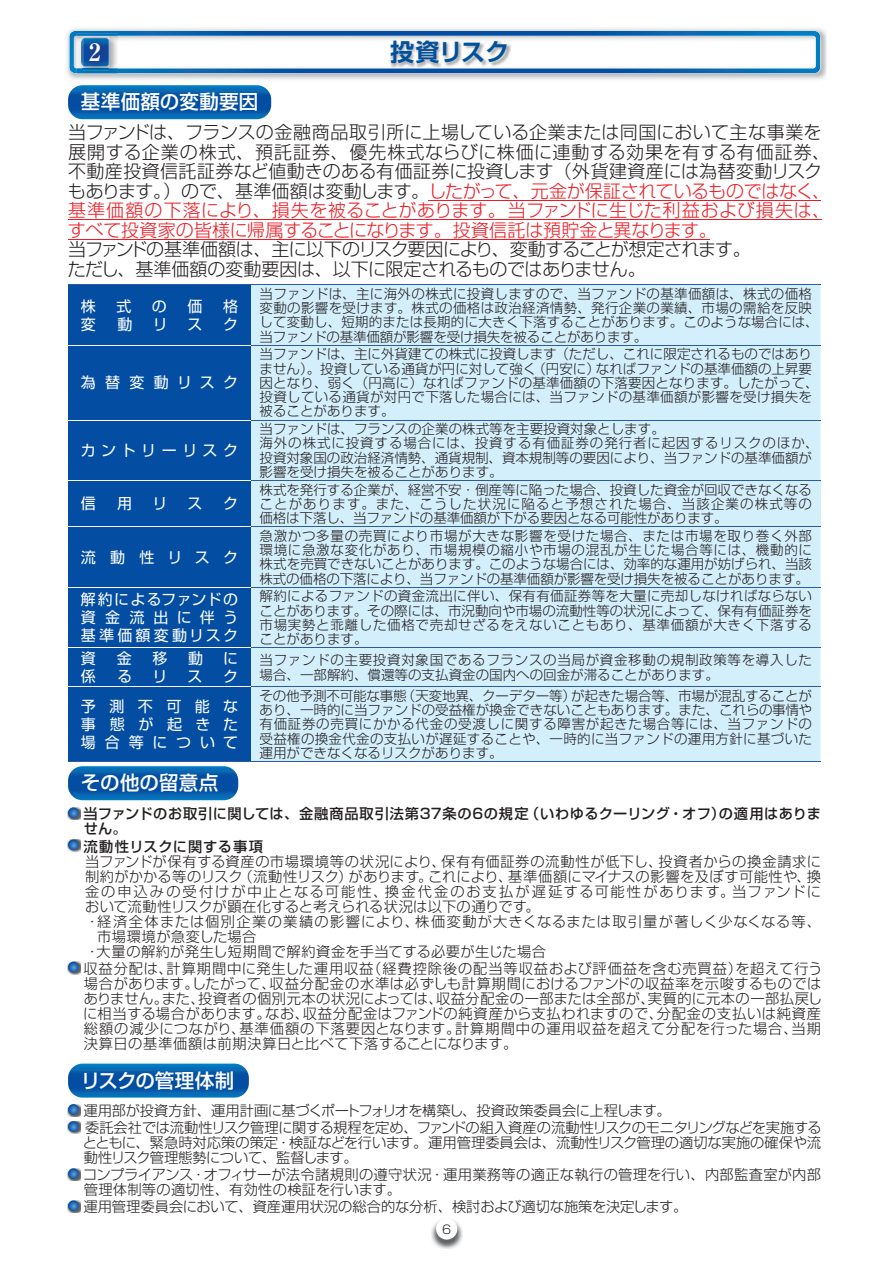
<style>
.page{position:relative;width:893px;height:1263px;background:#fff}
.page>*{position:absolute;margin:0;border:0;box-sizing:border-box;transform-origin:0 0}
.t1{font:24px "Shin Go Pro De Bold 90 pv RKSJ H";letter-spacing:-.015em;color:#00519c}
.t2{font:23.85px "Ryumin Pro Bold 90 pv RKSJ H";color:#fff}
.t3{font:19.5px "Shin Go Pro Medium 90 pv RKSJ H";letter-spacing:.01em;color:#fff}
.t4{font:18px/19.5px "Shin Go Pro Light 90 pv RKSJ H";color:#231f20}
.t5{font:18px/19.5px "Shin Go Pro Light 90 pv RKSJ H";letter-spacing:-.035em;color:#231f20}
.t6{font:15px/18px "Shin Go Pro Regular 90 pv RKSJ H";letter-spacing:.555em;color:#fff;text-align:justify}
.t7{font:15px "Shin Go Pro Regular 90 pv RKSJ H";letter-spacing:.365em;color:#fff}
.t8{font:15px "Shin Go Pro Regular 90 pv RKSJ H";letter-spacing:.59em;color:#fff}
.t9{font:14.25px/15px "Shin Go Pro Light 90 pv RKSJ H";letter-spacing:.005em;color:#231f20}
.t10{font:14.25px/17.1px "Shin Go Pro Light 90 pv RKSJ H";letter-spacing:-.025em;color:#231f20}
.t11{font:14.25px/15px "Shin Go Pro Medium 90 pv RKSJ H";letter-spacing:.035em;color:#231f20}
.t12{font:14.25px "Shin Go Pro Light 90 pv RKSJ H";letter-spacing:.045em;color:#231f20}
.t13{font:14.25px "Shin Go Pro Light 90 pv RKSJ H";letter-spacing:.075em;color:#231f20}
.t14{font:14.25px "Shin Go Pro Light 90 pv RKSJ H";letter-spacing:.13em;color:#231f20}
.t15{font:14.25px "Shin Go Pro Medium 90 pv RKSJ H";letter-spacing:.055em;color:#231f20}
.t16{font:14.25px "Shin Go Pro Light 90 pv RKSJ H";letter-spacing:.03em;color:#231f20}
.t17{font:13.5px/14.2px "Shin Go Pro Light 90 pv RKSJ H";letter-spacing:.005em;color:#231f20;text-align:justify}
.t18{font:13.5px/14.2px "Shin Go Pro Light 90 pv RKSJ H";letter-spacing:.025em;color:#231f20}
.t19{font:13.5px/14.2px "Shin Go Pro Light 90 pv RKSJ H";letter-spacing:.05em;color:#231f20}
.t20{font:12px "Shin Go Pro Light 90 pv RKSJ H";color:#231f20}
.s1{color:#ed1c24}
</style>
<div class="page">
<div style="left:68px;top:285px;width:183px;height:60px;background:#034ea2"></div>
<div style="left:251px;top:285px;width:569px;height:195px;background:#d4effc"></div>
<div style="left:68px;top:345px;width:183px;height:182px;background:#034ea2"></div>
<div style="left:251px;top:481px;width:569px;height:46px;background:#d4effc"></div>
<div style="left:68px;top:527px;width:183px;height:60px;background:#034ea2"></div>
<div style="left:251px;top:527px;width:569px;height:234px;background:#d4effc"></div>
<div style="left:68px;top:587px;width:183px;height:175px;background:#034ea2"></div>
<hr style="left:68px;top:345px;width:183px;height:1px;background:#fff">
<hr style="left:68px;top:420px;width:183px;height:1px;background:#fff">
<hr style="left:68px;top:480px;width:183px;height:1px;background:#fff">
<hr style="left:68px;top:526px;width:183px;height:1px;background:#fff">
<hr style="left:68px;top:587px;width:183px;height:1px;background:#fff">
<hr style="left:68px;top:647px;width:183px;height:1px;background:#fff">
<hr style="left:68px;top:686px;width:183px;height:1px;background:#fff">
<hr style="left:68px;top:284px;width:183px;height:1px;background:#2c59a8">
<hr style="left:68px;top:761px;width:183px;height:1px;background:#2c59a8">
<hr style="left:251px;top:284px;width:569px;height:1px;background:#2c59a8">
<hr style="left:251px;top:345px;width:569px;height:1px;background:#2c59a8">
<hr style="left:251px;top:420px;width:569px;height:1px;background:#2c59a8">
<hr style="left:251px;top:480px;width:569px;height:1px;background:#2c59a8">
<hr style="left:251px;top:526px;width:569px;height:1px;background:#2c59a8">
<hr style="left:251px;top:587px;width:569px;height:1px;background:#2c59a8">
<hr style="left:251px;top:647px;width:569px;height:1px;background:#2c59a8">
<hr style="left:251px;top:686px;width:569px;height:1px;background:#2c59a8">
<hr style="left:251px;top:761px;width:569px;height:1px;background:#2c59a8">
<svg style="left:68px;top:807px;width:12px;height:13px"></svg>
<svg style="left:68px;top:840px;width:12px;height:12px"></svg>
<svg style="left:68px;top:962px;width:12px;height:12px"></svg>
<svg style="left:68px;top:1104px;width:12px;height:30px"></svg>
<svg style="left:68px;top:1168px;width:12px;height:13px"></svg>
<svg style="left:68px;top:1200px;width:12px;height:13px"></svg>
<svg style="left:68px;top:766px;width:170px;height:34px;background:#055cab"></svg>
<svg style="left:68px;top:1064px;width:181px;height:34px;background:#075eac"></svg>
<hr style="left:428px;top:200px;width:393px;height:1px;background:#ed1c24">
<hr style="left:68px;top:219px;width:753px;height:1px;background:#ed1c24">
<hr style="left:68px;top:239px;width:641px;height:1px;background:#ed1c24">
<img style="left:66px;top:28px;width:760px;height:52px">
<img style="left:77px;top:73px;width:41px;height:2px">
<svg style="left:69px;top:31px;width:751px;height:42px"></svg>
<img style="left:83px;top:37px;width:26px;height:33px">
<img style="left:83px;top:38px;width:26px;height:28px">
<img style="left:391px;top:40px;width:119px;height:27px">
<svg style="left:68px;top:85px;width:203px;height:34px;background:#055dac"></svg>
<img style="left:431px;top:1220px;width:31px;height:28px">
<div style="left:436px;top:1218px;width:21px;height:22px;background:#fff;border-radius:50%"></div>
<h2 class="t2" style="left:89px;top:43px;width:13px">2</h2>
<h1 class="t1" style="left:390px;top:43px;width:120px">投資リスク</h1>
<h3 class="t3" style="left:81px;top:94px;width:179px">基準価額の変動要因</h3>
<p class="t4" style="left:68px;top:125px;width:763px">当ファンドは、フランスの金融商品取引所に上場している企業または同国において主な事業を展開する企業の株式、預託証券、優先株式ならびに株価に連動する効果を有する有価証券、不動産投資信託証券など値動きのある有価証券に投資します（外貨建資産には為替変動リスクもあります。）ので、基準価額は変動します。<span class="s1">したがって、元金が保証されているものではなく、基準価額の下落により、損失を被ることがあります。当ファンドに生じた利益および損失は、すべて投資家の皆様に帰属することになります。投資信託は預貯金と異なります。</span></p>
<h3 class="t5" style="left:68px;top:242px;width:684px">当ファンドの基準価額は、主に以下のリスク要因により、変動することが想定されます。ただし、基準価額の変動要因は、以下に限定されるものではありません。</h3>
<p class="t6" style="left:81px;top:299px;width:16px">株</p>
<p class="t6" style="left:117px;top:299px;width:16px">式</p>
<p class="t6" style="left:152px;top:299px;width:16px">の</p>
<p class="t6" style="left:188px;top:299px;width:16px">価</p>
<p class="t6" style="left:223px;top:299px;width:16px">格</p>
<p class="t6" style="left:81px;top:317px;width:16px">変</p>
<p class="t6" style="left:117px;top:317px;width:16px">動</p>
<p class="t6" style="left:153px;top:317px;width:16px">リ</p>
<p class="t6" style="left:188px;top:317px;width:16px">ス</p>
<p class="t6" style="left:223px;top:317px;width:16px">ク</p>
<p class="t8" style="left:81px;top:377px;width:159px">為替変動リスク</p>
<p class="t7" style="left:81px;top:445px;width:159px">カントリーリスク</p>
<p class="t6" style="left:81px;top:497px;width:16px">信</p>
<p class="t6" style="left:117px;top:497px;width:16px">用</p>
<p class="t6" style="left:152px;top:497px;width:16px">リ</p>
<p class="t6" style="left:187px;top:497px;width:16px">ス</p>
<p class="t6" style="left:223px;top:497px;width:16px">ク</p>
<p class="t6" style="left:81px;top:550px;width:159px">流動性リスク</p>
<p class="t18" style="left:259px;top:288px;width:560px">当ファンドは、主に海外の株式に投資しますので、当ファンドの基準価額は、株式の価格変動の影響を受けます。株式の価格は政治経済情勢、発行企業の業績、市場の需給を反映して変動し、短期的または長期的に大きく下落することがあります。このような場合には、当ファンドの基準価額が影響を受け損失を被ることがあります。</p>
<p class="t17" style="left:259px;top:349px;width:560px;text-align:left">当ファンドは、主に外貨建ての株式に投資します（ただし、これに限定されるものではありません）。投資している通貨が円に対して強く（円安に）なればファンドの基準価額の上昇要因となり、弱く（円高に）なればファンドの基準価額の下落要因となります。したがって、投資している通貨が対円で下落した場合には、当ファンドの基準価額が影響を受け損失を被ることがあります。</p>
<p class="t17" style="left:259px;top:424px;width:560px;text-align:left">当ファンドは、フランスの企業の株式等を主要投資対象とします。<br>海外の株式に投資する場合には、投資する有価証券の発行者に起因するリスクのほか、投資対象国の政治経済情勢、通貨規制、資本規制等の要因により、当ファンドの基準価額が影響を受け損失を被ることがあります。</p>
<p class="t17" style="left:259px;top:484px;width:554px">株式を発行する企業が、経営不安・倒産等に陥った場合、投資した資金が回収できなくなることがあります。また、こうした状況に陥ると予想された場合、当該企業の株式等の価格は下落し、当ファンドの基準価額が下がる要因となる可能性があります。</p>
<p class="t17" style="left:259px;top:530px;width:554px">急激かつ多量の売買により市場が大きな影響を受けた場合、または市場を取り巻く外部環境に急激な変化があり、市場規模の縮小や市場の混乱が生じた場合等には、機動的に株式を売買できないことがあります。このような場合には、効率的な運用が妨げられ、当該株式の価格の下落により、当ファンドの基準価額が影響を受け損失を被ることがあります。</p>
<p class="t6" style="left:81px;top:593px;width:159px">解約によるファンドの資金流出に伴う基準価額変動リスク</p>
<p class="t17" style="left:259px;top:591px;width:554px">解約によるファンドの資金流出に伴い、保有有価証券等を大量に売却しなければならないことがあります。その際には、市況動向や市場の流動性等の状況によって、保有有価証券を市場実勢と乖離した価格で売却せざるをえないこともあり、基準価額が大きく下落することがあります。</p>
<p class="t6" style="left:81px;top:651px;width:16px">資</p>
<p class="t6" style="left:117px;top:651px;width:16px">金</p>
<p class="t6" style="left:152px;top:651px;width:16px">移</p>
<p class="t6" style="left:188px;top:651px;width:16px">動</p>
<p class="t6" style="left:223px;top:651px;width:16px">に</p>
<p class="t6" style="left:81px;top:669px;width:16px">係</p>
<p class="t6" style="left:117px;top:669px;width:16px">る</p>
<p class="t6" style="left:152px;top:669px;width:16px">リ</p>
<p class="t6" style="left:187px;top:669px;width:16px">ス</p>
<p class="t6" style="left:223px;top:669px;width:16px">ク</p>
<p class="t19" style="left:259px;top:655px;width:554px">当ファンドの主要投資対象国であるフランスの当局が資金移動の規制政策等を導入した場合、一部解約、償還等の支払資金の国内への回金が滞ることがあります。</p>
<p class="t6" style="left:81px;top:699px;width:159px">予測不可能な事態が起きた場合等について</p>
<p class="t17" style="left:259px;top:690px;width:554px">その他予測不可能な事態（天変地異、クーデター等）が起きた場合等、市場が混乱することがあり、一時的に当ファンドの受益権が換金できないこともあります。また、これらの事情や有価証券の売買にかかる代金の受渡しに関する障害が起きた場合等には、当ファンドの受益権の換金代金の支払いが遅延することや、一時的に当ファンドの運用方針に基づいた運用ができなくなるリスクがあります。</p>
<h3 class="t3" style="left:81px;top:775px;width:139px">その他の留意点</h3>
<p class="t11" style="left:83px;top:808px;width:739px">当ファンドのお取引に関しては、金融商品取引法第37条の6の規定（いわゆるクーリング・オフ）の適用はありません。</p>
<p class="t15" style="left:83px;top:841px;width:181px">流動性リスクに関する事項</p>
<p class="t12" style="left:85px;top:856px;width:737px">当ファンドが保有する資産の市場環境等の状況により、保有有価証券の流動性が低下し、投資者からの換金請求に</p>
<p class="t9" style="left:85px;top:871px;width:737px">制約がかかる等のリスク（流動性リスク）があります。これにより、基準価額にマイナスの影響を及ぼす可能性や、換</p>
<p class="t14" style="left:85px;top:886px;width:737px">金の申込みの受付けが中止となる可能性、換金代金のお支払が遅延する可能性があります。当ファンドに</p>
<p class="t9" style="left:85px;top:901px;width:456px">おいて流動性リスクが顕在化すると考えられる状況は以下の通りです。</p>
<p class="t13" style="left:85px;top:916px;width:737px">・ 経済全体または個別企業の業績の影響により、株価変動が大きくなるまたは取引量が著しく少なくなる等、</p>
<p class="t16" style="left:97px;top:931px;width:161px">市場環境が急変した場合</p>
<p class="t9" style="left:85px;top:946px;width:462px">・ 大量の解約が発生し短期間で解約資金を手当てする必要が生じた場合</p>
<p class="t9" style="left:83px;top:963px;width:740px;text-align:justify">収益分配は、計算期間中に発生した運用収益（経費控除後の配当等収益および評価益を含む売買益）を超えて行う場合があります。したがって、収益分配金の水準は必ずしも計算期間におけるファンドの収益率を示唆するものではありません。また、投資者の個別元本の状況によっては、収益分配金の一部または全部が、実質的に元本の一部払戻しに相当する場合があります。なお、収益分配金はファンドの純資産から支払われますので、分配金の支払いは純資産総額の減少につながり、基準価額の下落要因となります。計算期間中の運用収益を超えて分配を行った場合、当期決算日の基準価額は前期決算日と比べて下落することになります。</p>
<h3 class="t3" style="left:81px;top:1073px;width:155px">リスクの管理体制</h3>
<p class="t10" style="left:83px;top:1104px;width:739px">運用部が投資方針、運用計画に基づくポートフォリオを構築し、投資政策委員会に上程します。<br>委託会社では流動性リスク管理に関する規程を定め、ファンドの組入資産の流動性リスクのモニタリングなどを実施する</p>
<p class="t9" style="left:83px;top:1137px;width:739px">とともに、緊急時対応策の策定・検証などを行います。運用管理委員会は、流動性リスク管理の適切な実施の確保や流動性リスク管理態勢について、監督します。</p>
<p class="t9" style="left:83px;top:1169px;width:739px">コンプライアンス・オフィサーが法令諸規則の遵守状況・運用業務等の適正な執行の管理を行い、内部監査室が内部管理体制等の適切性、有効性の検証を行います。</p>
<p class="t9" style="left:83px;top:1201px;width:605px">運用管理委員会において、資産運用状況の総合的な分析、検討および適切な施策を決定します。</p>
<p class="t20" style="left:442px;top:1225px;width:11px">6</p>
</div>
